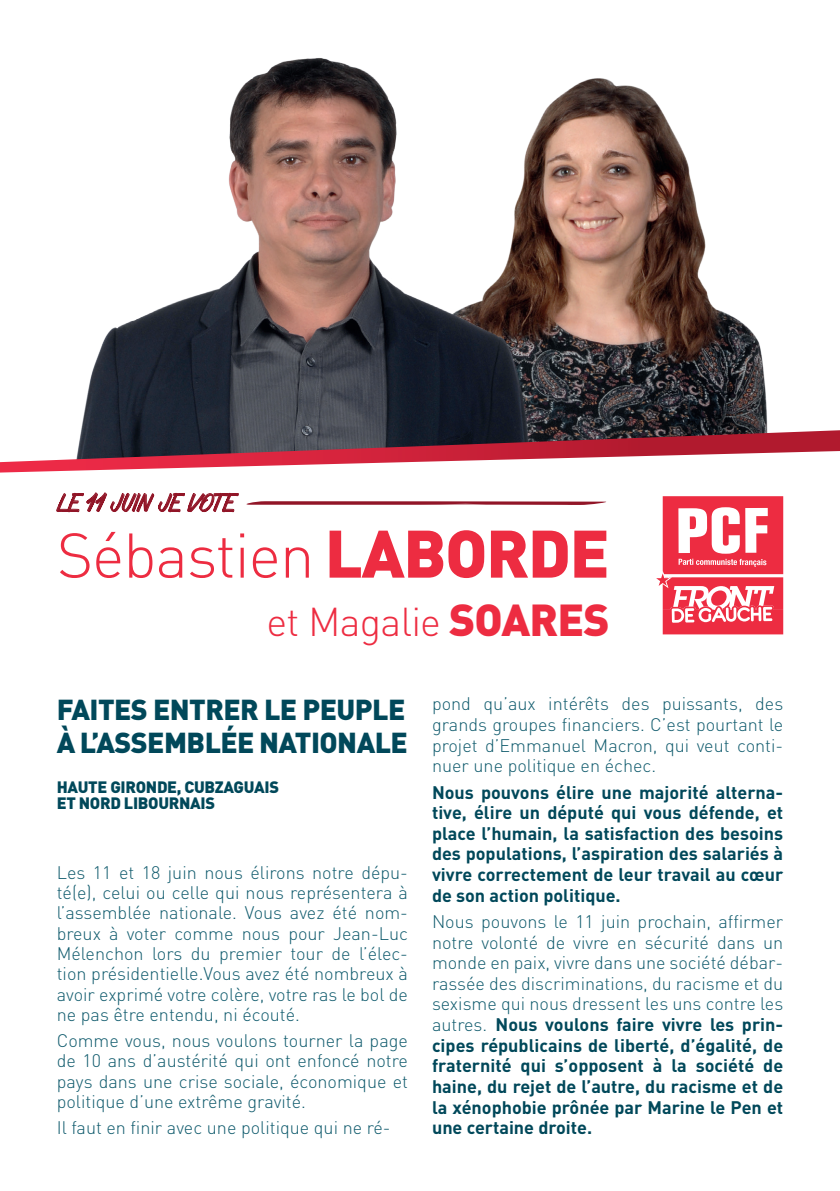
<style>
.page{position:relative;width:840px;height:1191px;background:#fff}
.page>*{position:absolute;margin:0;border:0;box-sizing:border-box;transform-origin:0 0}
.t1{font:300 62px "DIN";letter-spacing:-.02em;color:#ed2c41}
.t2{font:300 39.8px "DIN";letter-spacing:-.02em;color:#ed2c41}
.t3{font:900 28.6px/33px "DIN";letter-spacing:-.02em;color:#01485a}
.t4{font:22.6px "Mark My Words";letter-spacing:-.07em;color:#911527}
.t5{font:700 18px/20.6px "DIN";color:#01485a;text-align:justify}
.t6{font:300 18px/20.4px "DIN";color:#105b6d;text-align:justify}
.t7{font:900 16.2px/16.6px "DIN";letter-spacing:-.02em;color:#01485a}
.s1{font-weight:900;font-size:66px}
.s2{font-weight:900;font-size:44.2px}
.s3{font-weight:300;color:#105b6d}
</style>
<div class="page">
<img style="left:697px;top:212px;width:71px;height:218px">
<img style="left:81px;top:58px;width:616px;height:372px">
<svg style="left:77px;top:430px;width:762px;height:21px;background:#612d3b"></svg>
<svg style="left:0;top:451px;width:839px;height:184px"></svg>
<hr style="left:630px;top:538px;width:1px;height:98px;background:#fff">
<svg style="left:56px;top:492px;width:554px;height:21px"></svg>
<svg style="left:650px;top:496px;width:132px;height:138px"></svg>
<p class="t4" style="left:57px;top:490px;width:181px">LE 11 JUIN JE VOTE</p>
<h1 class="t1" style="left:57px;top:517px;width:554px">Sébastien <span class="s1">LABORDE</span></h1>
<h2 class="t2" style="left:266px;top:597px;width:344px">et Magalie <span class="s2">SOARES</span></h2>
<h3 class="t3" style="left:57px;top:691px;width:352px">FAITES ENTRER LE PEUPLE<br>À L’ASSEMBLÉE NATIONALE</h3>
<p class="t7" style="left:57px;top:777px;width:224px">HAUTE GIRONDE, CUBZAGUAIS<br>ET NORD LIBOURNAIS</p>
<p class="t6" style="left:57px;top:862px;width:352px">Les 11 et 18 juin nous élirons notre dépu&shy;té(e), celui ou celle qui nous représentera à l’assemblée nationale. Vous avez été nom&shy;breux à voter comme nous pour Jean-Luc Mélenchon lors du premier tour de l’élec&shy;tion présidentielle.Vous avez été nombreux à avoir exprimé votre colère, votre ras le bol de ne pas être entendu, ni écouté.</p>
<p class="t6" style="left:57px;top:1030px;width:352px">Comme vous, nous voulons tourner la page de 10 ans d’austérité qui ont enfoncé notre pays dans une crise sociale, économique et politique d’une extrême gravité.</p>
<p class="t6" style="left:57px;top:1117px;width:335px">Il faut en finir avec une politique qui ne ré-</p>
<p class="t6" style="left:432px;top:693px;width:352px">pond qu’aux intérêts des puissants, des grands groupes financiers. C’est pourtant le projet d’Emmanuel Macron, qui veut conti&shy;nuer une politique en échec.</p>
<p class="t5" style="left:432px;top:781px;width:352px">Nous pouvons élire une majorité alterna&shy;tive, élire un député qui vous défende, et place l’humain, la satisfaction des besoins des populations, l’aspiration des salariés à vivre correctement de leur travail au cœur de son action politique.</p>
<p class="t5" style="left:432px;top:910px;width:352px"><span class="s3">Nous pouvons le 11 juin prochain, affirmer notre volonté de vivre en sécurité dans un monde en paix, vivre dans une société débar&shy;rassée des discriminations, du racisme et du sexisme qui nous dressent les uns contre les autres.</span> Nous voulons faire vivre les prin&shy;cipes républicains de liberté, d’égalité, de fraternité qui s’opposent à la société de haine, du rejet de l’autre, du racisme et de la xénophobie prônée par Marine le Pen et une certaine droite.</p>
</div>
